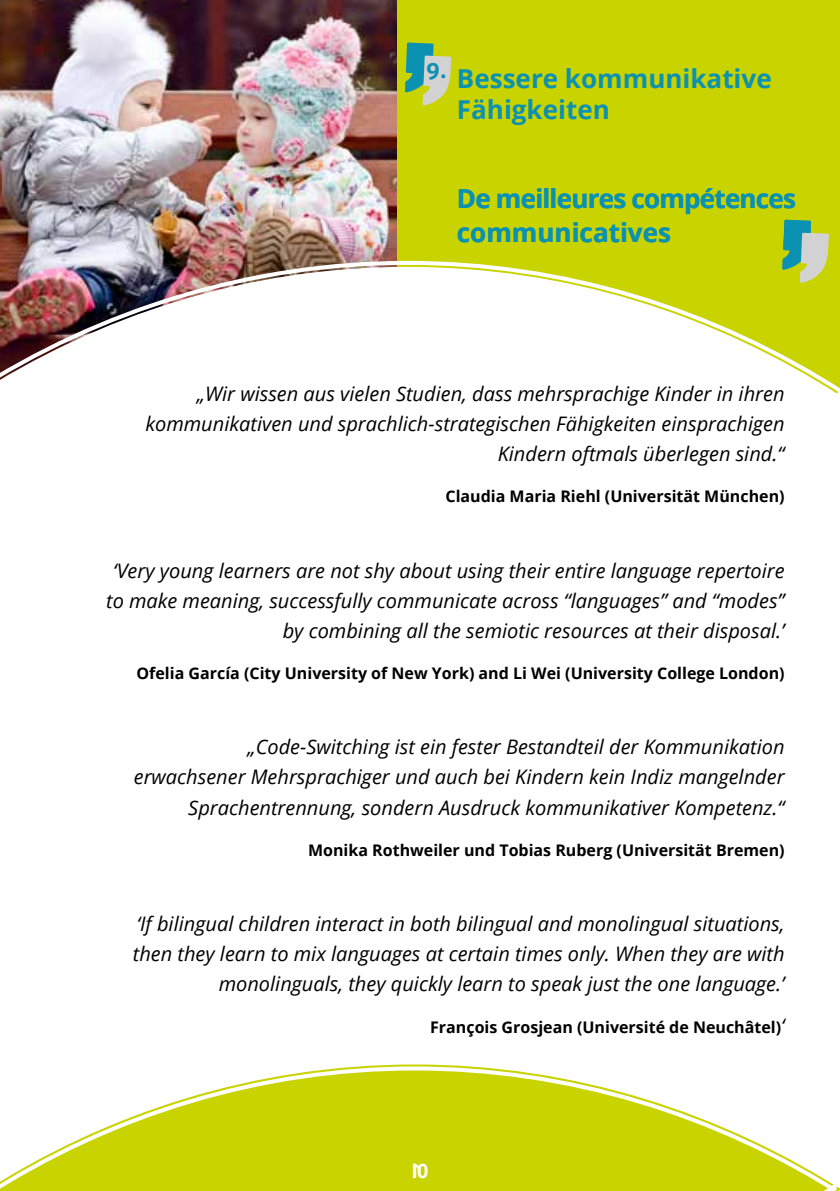
<style>
.page{position:relative;width:840px;height:1191px;background:#fff}
.page>*{position:absolute;margin:0;border:0;box-sizing:border-box;transform-origin:0 0}
.t1{font:700 26px/34px "Open Sans";letter-spacing:-.03em;color:#0b91b1}
.t2{font:700 26px/31.2px "Open Sans";color:#0b91b1}
.t3{font:italic 20px/30px "Open Sans";color:#000;text-align:right}
.t4{font:700 16px "Open Sans";color:#000}
.s1{font-weight:400;font-style:italic;font-size:20px}
</style>
<div class="page">
<img style="left:0;top:0;width:397px;height:259px">
<div style="left:397px;top:0;width:442px;height:472px;background:#c8d300"></div>
<svg style="left:0;top:267px;width:782px;height:205px"></svg>
<svg style="left:0;top:1064px;width:819px;height:127px"></svg>
<svg style="left:819px;top:1176px;width:20px;height:15px"></svg>
<hr style="left:839px;top:0;width:1px;height:472px;background:#c8d300">
<svg style="left:405px;top:42px;width:46px;height:64px"></svg>
<svg style="left:782px;top:220px;width:57px;height:252px"></svg>
<svg style="left:413px;top:1163px;width:14px;height:15px"></svg>
<h1 class="t2" style="left:456px;top:62px;width:316px;text-indent:-31px"><sup>9.</sup> Bessere kommunikative<br>Fähigkeiten</h1>
<h1 class="t1" style="left:456px;top:181px;width:340px">De meilleures compétences communicatives</h1>
<p class="t3" style="left:145px;top:378px;width:640px">„Wir wissen aus vielen Studien, dass mehrsprachige Kinder in ihren kommunikativen und sprachlich-strategischen Fähigkeiten einsprachigen<br>Kindern oftmals überlegen sind.“</p>
<p class="t4" style="left:445px;top:485px;width:340px">Claudia Maria Riehl (Universität München)</p>
<p class="t3" style="left:106px;top:555px;width:679px">‘Very young learners are not shy about using their entire language repertoire to make meaning, successfully communicate across “languages” and “modes” by combining all the semiotic resources at their disposal.’</p>
<p class="t4" style="left:136px;top:662px;width:649px">Ofelia García (City University of New York) and Li Wei (University College London)</p>
<p class="t3" style="left:134px;top:731px;width:652px">„Code-Switching ist ein fester Bestandteil der Kommunikation erwachsener Mehrsprachiger und auch bei Kindern kein Indiz mangelnder<br>Sprachentrennung, sondern Ausdruck kommunikativer Kompetenz.“</p>
<p class="t4" style="left:308px;top:838px;width:478px">Monika Rothweiler und Tobias Ruberg (Universität Bremen)</p>
<p class="t3" style="left:133px;top:908px;width:652px">‘If bilingual children interact in both bilingual and monolingual situations, then they learn to mix languages at certain times only. When they are with monolinguals, they quickly learn to speak just the one language.’</p>
<p class="t4" style="left:430px;top:1015px;width:356px">François Grosjean (Université de Neuchâtel)<span class="s1">‘</span></p>
</div>
